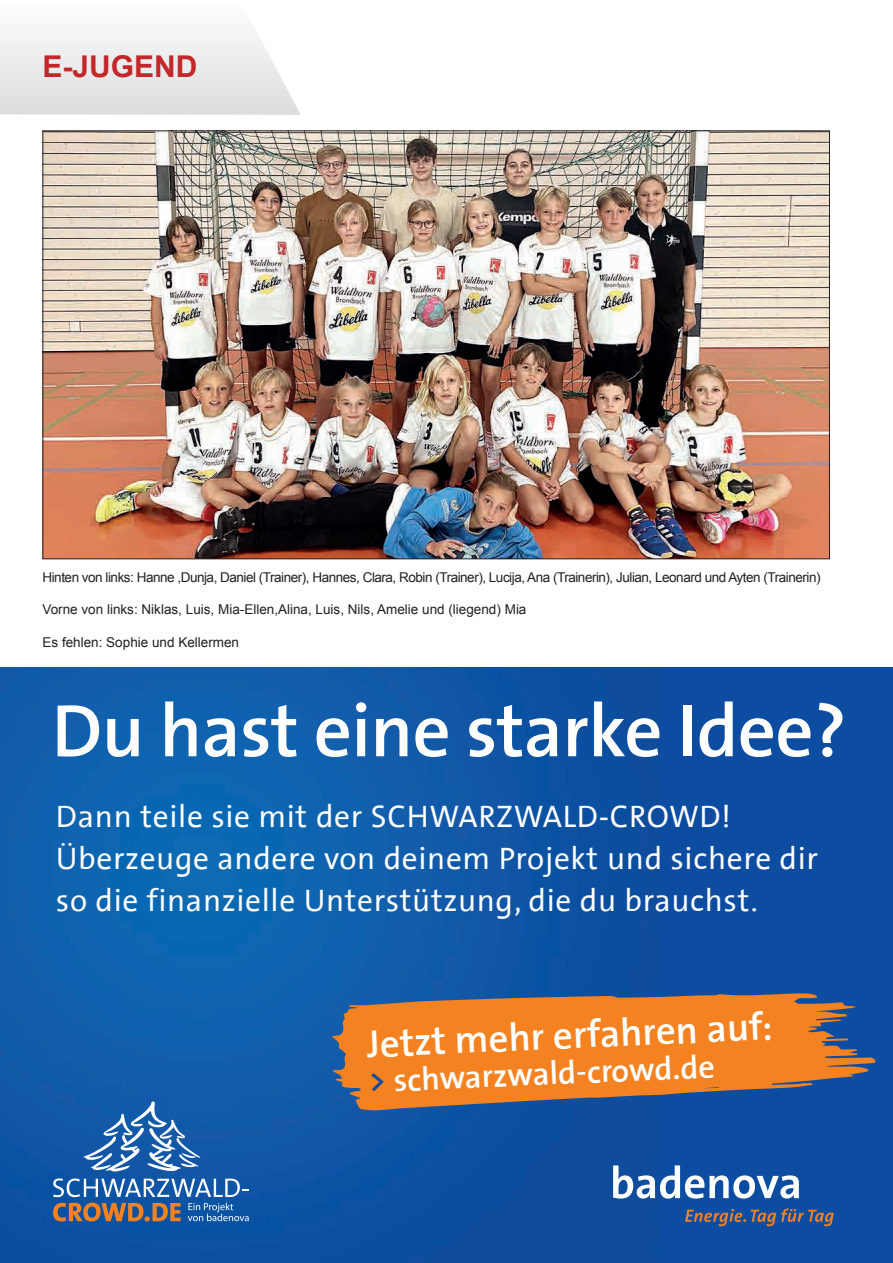
<style>
.page{position:relative;width:893px;height:1263px;background:#fff}
.page>*{position:absolute;margin:0;border:0;box-sizing:border-box;transform-origin:0 0}
.t1{font:700 75px "Thesans Badenova";letter-spacing:-.01em;color:#fff}
.t2{font:700 38.85px "Thesans Badenova";color:#fff}
.t3{font:700 32.4px "Thesans Badenova";color:#fff}
.t4{font:31.5px/41.7px "Thesans Badenova";letter-spacing:.02em;color:#fff}
.t5{font:700 30px "Arial";color:#c3272a}
.t6{font:13.5px "Arial";letter-spacing:-.035em;color:#231f20}
.t7{font:13.5px "Arial";color:#231f20}
.s1{font-size:31.5px;color:#0d4da1}
</style>
<div class="page">
<svg style="left:0;top:32px;width:301px;height:83px"></svg>
<img style="left:45px;top:132px;width:783px;height:425px">
<div style="left:0;top:668px;width:893px;height:595px;background:#0d4da1"></div>
<img style="left:0;top:668px;width:655px;height:554px">
<svg style="left:53px;top:1178px;width:196px;height:43px"></svg>
<svg style="left:83px;top:1101px;width:117px;height:70px"></svg>
<svg style="left:613px;top:1165px;width:186px;height:33px"></svg>
<svg style="left:685px;top:1208px;width:149px;height:18px"></svg>
<svg style="left:332px;top:993px;width:544px;height:117px;fill:#f58220"></svg>
<p class="t5" style="left:43px;top:47px;width:157px">E-JUGEND</p>
<p class="t6" style="left:43px;top:568px;width:779px">Hinten von links: Hanne ,Dunja, Daniel (Trainer), Hannes, Clara, Robin (Trainer), Lucija, Ana (Trainerin), Julian, Leonard und Ayten (Trainerin)</p>
<p class="t7" style="left:43px;top:601px;width:485px">Vorne von links: Niklas, Luis, Mia-Ellen,Alina, Luis, Nils, Amelie und (liegend) Mia</p>
<p class="t7" style="left:43px;top:633px;width:198px">Es fehlen: Sophie und Kellermen</p>
<p class="t1" style="left:52px;top:692px;width:796px">Du hast eine starke Idee?</p>
<p class="t4" style="left:56px;top:797px;width:764px">Dann teile sie mit der SCHWARZWALD-CROWD!<br>Überzeuge andere von deinem Projekt und sichere dir so die finanzielle Unterstützung, die du brauchst.</p>
<p class="t2" style="left:366px;top:1025px;width:407px;rotate:-3deg">Jetzt mehr erfahren auf:</p>
<p class="t3" style="left:368px;top:1066px;width:348px;rotate:-3deg"><span class="s1">&gt;</span> schwarzwald-crowd.de</p>
</div>
